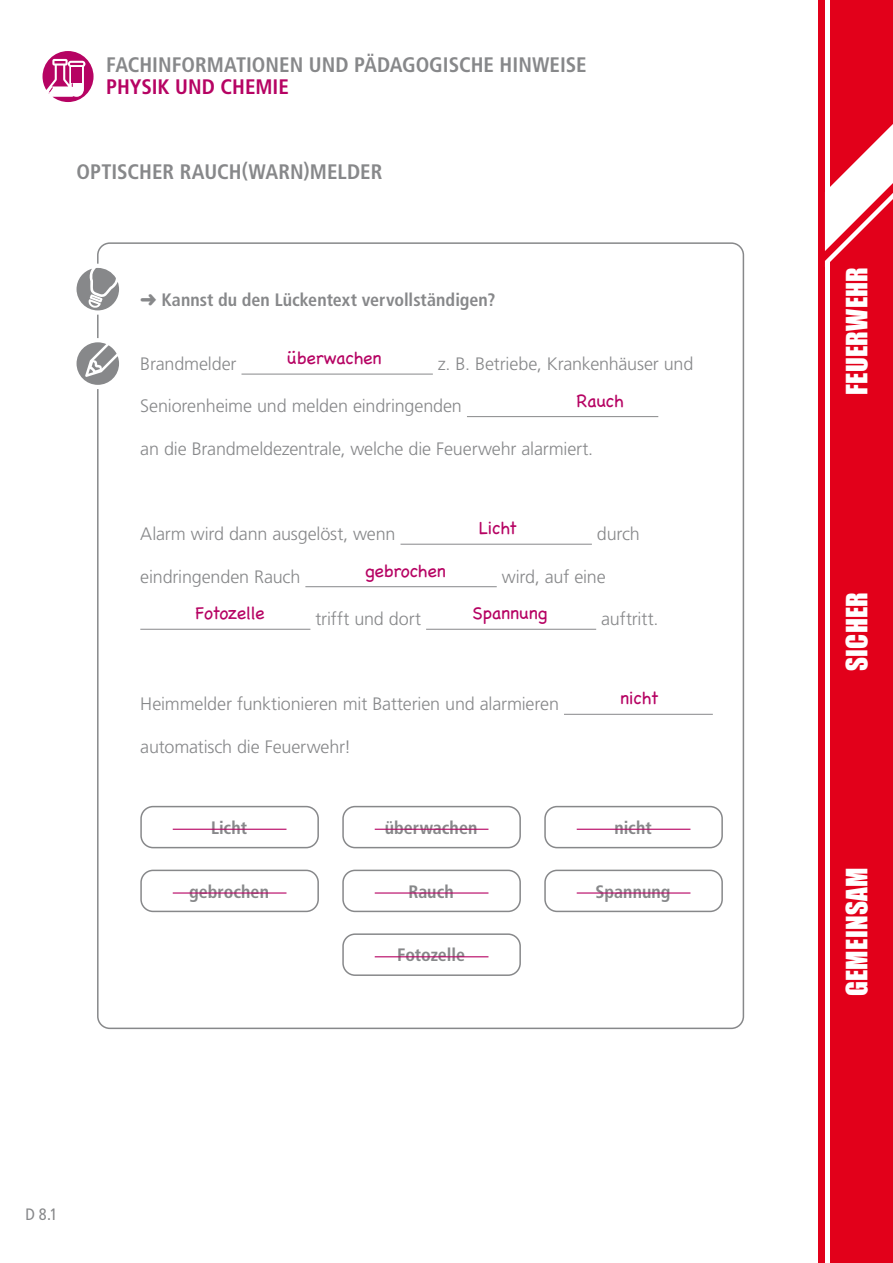
<style>
.page{position:relative;width:893px;height:1263px;background:#fff}
.page>*{position:absolute;margin:0;border:0;box-sizing:border-box;transform-origin:0 0}
.t1{font:27px "Impact";letter-spacing:.01em;color:#fff}
.t2{font:700 condensed 21px "Frutiger LT Std";color:#87888a}
.t3{font:700 condensed 21px "Frutiger LT Std";color:#b60363}
.t4{font:300 18px "Frutiger LT Std";letter-spacing:-.01em;color:#87888a}
.t5{font:700 condensed 18px "Frutiger LT Std";color:#87888a}
.t6{font:300 18px "Chalkboard SE";letter-spacing:-.02em;color:#b60363}
.t7{font:300 18px "Chalkboard SE";letter-spacing:-.045em;color:#b60363}
.t8{font:condensed 16.5px "Frutiger LT Std";color:#87888a}
</style>
<div class="page">
<svg style="left:43px;top:51px;width:51px;height:51px"></svg>
<div style="left:819px;top:0;width:74px;height:1263px;background:#e2001a"></div>
<hr style="left:825px;top:0;width:4px;height:217px;background:#fff">
<hr style="left:825px;top:261px;width:4px;height:1002px;background:#fff">
<svg style="left:825px;top:56px;width:68px;height:211px"></svg>
<svg style="left:77px;top:268px;width:42px;height:42px"></svg>
<svg style="left:77px;top:342px;width:42px;height:43px"></svg>
<hr style="left:241px;top:374px;width:192px;height:1px;background:#87888a">
<hr style="left:467px;top:416px;width:191px;height:1px;background:#87888a">
<hr style="left:401px;top:544px;width:191px;height:1px;background:#87888a">
<hr style="left:305px;top:586px;width:192px;height:1px;background:#87888a">
<hr style="left:140px;top:629px;width:170px;height:1px;background:#87888a">
<hr style="left:426px;top:629px;width:170px;height:1px;background:#87888a">
<hr style="left:564px;top:714px;width:149px;height:1px;background:#87888a">
<div style="left:140px;top:806px;width:179px;height:42px;border:2px solid #87888a;border-radius:12px"></div>
<div style="left:140px;top:870px;width:179px;height:42px;border:2px solid #87888a;border-radius:12px"></div>
<div style="left:544px;top:806px;width:179px;height:42px;border:2px solid #87888a;border-radius:12px"></div>
<div style="left:544px;top:870px;width:179px;height:42px;border:2px solid #87888a;border-radius:12px"></div>
<div style="left:342px;top:806px;width:179px;height:42px;border:2px solid #87888a;border-radius:12px"></div>
<div style="left:342px;top:870px;width:179px;height:42px;border:2px solid #87888a;border-radius:12px"></div>
<div style="left:342px;top:933px;width:179px;height:43px;border:2px solid #87888a;border-radius:12px"></div>
<hr style="left:173px;top:829px;width:113px;height:1px;background:#b60363">
<hr style="left:173px;top:892px;width:113px;height:1px;background:#b60363">
<hr style="left:375px;top:829px;width:113px;height:1px;background:#b60363">
<hr style="left:375px;top:892px;width:113px;height:1px;background:#b60363">
<hr style="left:375px;top:956px;width:113px;height:1px;background:#b60363">
<hr style="left:577px;top:829px;width:113px;height:1px;background:#b60363">
<hr style="left:577px;top:892px;width:113px;height:1px;background:#b60363">
<p class="t2" style="left:106px;top:53px;width:482px">FACHINFORMATIONEN UND PÄDAGOGISCHE HINWEISE</p>
<p class="t3" style="left:106px;top:74px;width:184px">PHYSIK UND CHEMIE</p>
<p class="t2" style="left:77px;top:159px;width:307px">OPTISCHER RAUCH(WARN)MELDER</p>
<p class="t5" style="left:140px;top:289px;width:357px">➜ Kannst du den Lückentext vervollständigen?</p>
<p class="t6" style="left:287px;top:342px;width:96px">überwachen</p>
<p class="t4" style="left:140px;top:354px;width:98px">Brandmelder</p>
<p class="t4" style="left:438px;top:354px;width:257px">z. B. Betriebe, Krankenhäuser und</p>
<p class="t4" style="left:140px;top:396px;width:323px">Seniorenheime und melden eindringenden</p>
<p class="t4" style="left:140px;top:439px;width:454px">an die Brandmeldezentrale, welche die Feuerwehr alarmiert.</p>
<p class="t6" style="left:576px;top:385px;width:49px">Rauch</p>
<p class="t6" style="left:479px;top:512px;width:40px">Licht</p>
<p class="t4" style="left:140px;top:524px;width:257px">Alarm wird dann ausgelöst, wenn</p>
<p class="t4" style="left:597px;top:524px;width:44px">durch</p>
<p class="t4" style="left:140px;top:566px;width:162px">eindringenden Rauch</p>
<p class="t4" style="left:502px;top:566px;width:106px">wird, auf eine</p>
<p class="t4" style="left:315px;top:609px;width:107px">trifft und dort</p>
<p class="t4" style="left:601px;top:609px;width:59px">auftritt.</p>
<p class="t6" style="left:365px;top:555px;width:82px">gebrochen</p>
<p class="t7" style="left:196px;top:597px;width:71px">Fotozelle</p>
<p class="t6" style="left:472px;top:597px;width:77px">Spannung</p>
<p class="t4" style="left:140px;top:694px;width:420px">Heimmelder funktionieren mit Batterien und alarmieren</p>
<p class="t4" style="left:140px;top:736px;width:212px">automatisch die Feuerwehr!</p>
<p class="t6" style="left:620px;top:682px;width:40px">nicht</p>
<p class="t5" style="left:211px;top:817px;width:38px">Licht</p>
<p class="t5" style="left:385px;top:817px;width:94px">überwachen</p>
<p class="t5" style="left:614px;top:817px;width:39px">nicht</p>
<p class="t5" style="left:189px;top:881px;width:81px">gebrochen</p>
<p class="t5" style="left:408px;top:881px;width:47px">Rauch</p>
<p class="t5" style="left:595px;top:881px;width:77px">Spannung</p>
<p class="t5" style="left:397px;top:944px;width:70px">Fotozelle</p>
<p class="t8" style="left:26px;top:1205px;width:34px">D 8.1</p>
<h1 class="t1" style="left:836px;top:395px;width:129px;rotate:-90deg">FEUERWEHR</h1>
<h1 class="t1" style="left:836px;top:671px;width:81px;rotate:-90deg">SICHER</h1>
<h1 class="t1" style="left:836px;top:996px;width:130px;rotate:-90deg">GEMEINSAM</h1>
</div>
